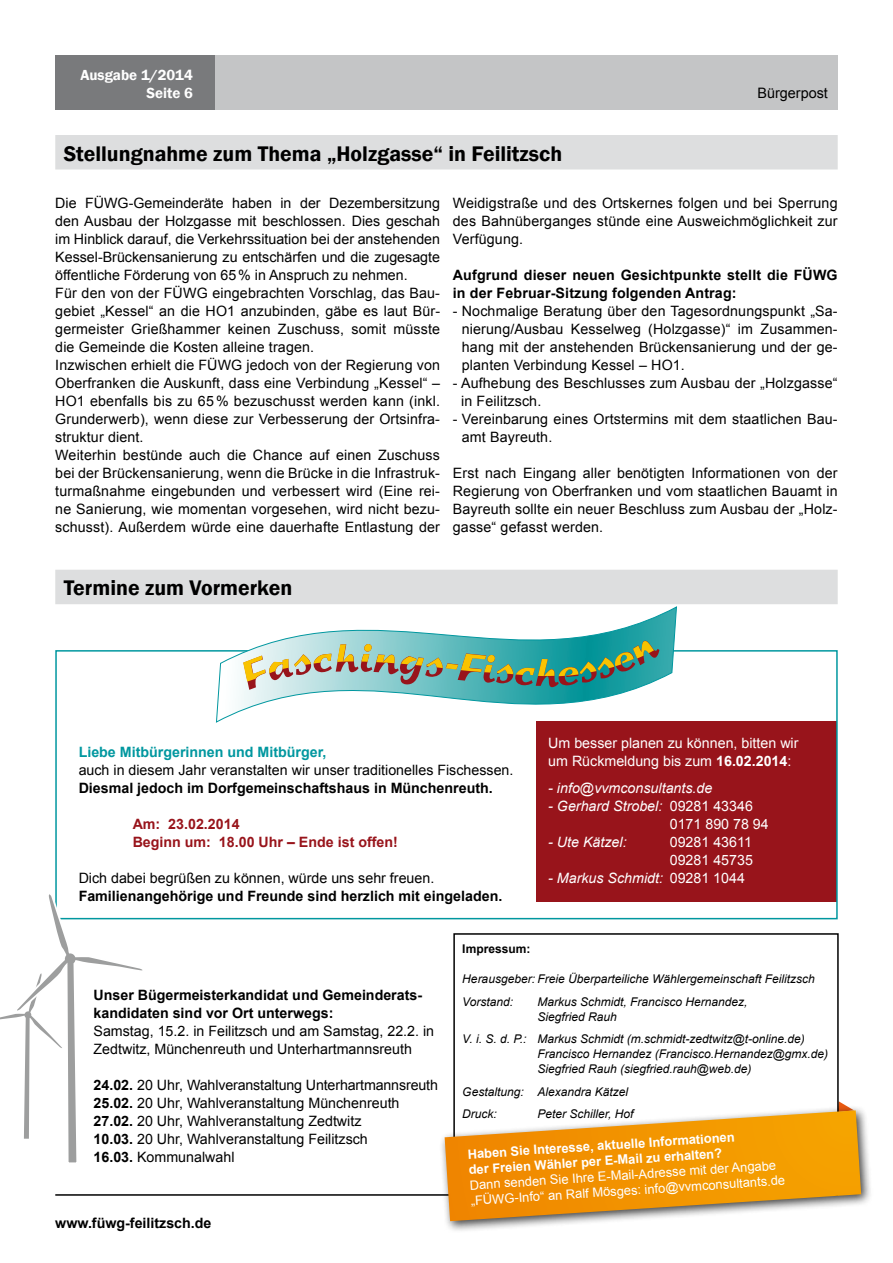
<style>
.page{position:relative;width:893px;height:1263px;background:#fff}
.page>*{position:absolute;margin:0;border:0;box-sizing:border-box;transform-origin:0 0}
.t1{font:600 21.75px "Franklin Gothic";color:#000}
.t2{font:600 15px/18px "Franklin Gothic";color:#fff;text-align:right}
.t3{font:14.4px "Arial";color:#000}
.t4{font:14.25px/18px "Arial";letter-spacing:.01em;color:#000}
.t5{font:700 14.25px/18px "Arial";color:#000}
.t6{font:14.25px/18px "Arial";color:#fff}
.t7{font:italic 14.25px "Arial";color:#fff}
.t8{font:700 14.25px/18px "Arial";color:#98141b}
.t9{font:700 14.25px "Arial";color:#00979f}
.t10{font:12.9px/15.5px "Arial";color:#fff}
.t11{font:700 12.9px/15.5px "Arial";color:#fff}
.t12{font:italic 12px/15px "Arial";color:#000}
.t13{font:700 12px "Arial";color:#000}
.s1{font-weight:700}
.s2{font-style:italic}
.s3{font-style:normal}
</style>
<div class="page">
<hr style="left:55px;top:1194px;width:783px;height:2px;background:#000">
<div style="left:55px;top:55px;width:160px;height:54px;background:#797a7c"></div>
<div style="left:215px;top:55px;width:623px;height:54px;background:#c4c5c6"></div>
<div style="left:537px;top:721px;width:300px;height:180px;background:#98141b"></div>
<div style="left:55px;top:650px;width:783px;height:269px;border:2px solid #00979f"></div>
<div style="left:453px;top:933px;width:386px;height:250px;border:2px solid #000"></div>
<div style="left:438px;top:1104px;width:441px;height:136px;background:#000;opacity:.75"></div>
<svg style="left:445px;top:1110px;width:416px;height:111px"></svg>
<div style="left:55px;top:570px;width:783px;height:34px;background:#dddedf"></div>
<div style="left:55px;top:135px;width:783px;height:34px;background:#dddedf"></div>
<svg style="left:216px;top:606px;width:461px;height:149px"></svg>
<svg style="left:243px;top:641px;width:416px;height:49px;background:#7dad9a"></svg>
<svg style="left:0;top:892px;width:146px;height:271px"></svg>
<p class="t2" style="left:80px;top:67px;width:114px">Ausgabe 1/2014<br>Seite 6</p>
<h1 class="t1" style="left:64px;top:140px;width:500px">Stellungnahme zum Thema „Holzgasse“ in Feilitzsch</h1>
<p class="t3" style="left:757px;top:83px;width:72px">Bürgerpost</p>
<p class="t4" style="left:55px;top:194px;width:386px">Die FÜWG-Gemeinderäte haben in der Dezembersitzung den Ausbau der Holzgasse mit beschlossen. Dies geschah im Hinblick darauf, die Verkehrssituation bei der anstehenden Kessel-Brückensanierung zu entschärfen und die zugesagte öffentliche Förderung von 65% in Anspruch zu nehmen.<br>Für den von der FÜWG eingebrachten Vorschlag, das Bau&shy;gebiet „Kessel“ an die HO1 anzubinden, gäbe es laut Bür&shy;germeister Grießhammer keinen Zuschuss, somit müsste die Gemeinde die Kosten alleine tragen.<br>Inzwischen erhielt die FÜWG jedoch von der Regierung von Oberfranken die Auskunft, dass eine Verbindung „Kessel“ – HO1 ebenfalls bis zu 65% bezuschusst werden kann (inkl.<br>Grunderwerb), wenn diese zur Verbesserung der Ortsinfra&shy;struktur dient.<br>Weiterhin bestünde auch die Chance auf einen Zuschuss bei der Brückensanierung, wenn die Brücke in die Infrastruk&shy;turmaßnahme eingebunden und verbessert wird (Eine rei&shy;ne Sanierung, wie momentan vorgesehen, wird nicht bezu&shy;schusst). Außerdem würde eine dauerhafte Entlastung der</p>
<p class="t4" style="left:453px;top:194px;width:386px;text-align:justify">Weidigstraße und des Ortskernes folgen und bei Sperrung des Bahnüberganges stünde eine Ausweichmöglichkeit zur Verfügung.</p>
<p class="t5" style="left:453px;top:266px;width:386px">Aufgrund dieser neuen Gesichtpunkte stellt die FÜWG in der Februar-Sitzung folgenden Antrag:</p>
<p class="t4" style="left:462px;top:302px;width:377px;text-align:justify;text-indent:-9px">- Nochmalige Beratung über den Tagesordnungspunkt „Sa&shy;nierung/Ausbau Kesselweg (Holzgasse)“ im Zusammen&shy;hang mit der anstehenden Brückensanierung und der ge&shy;planten Verbindung Kessel – HO1.</p>
<p class="t4" style="left:461px;top:374px;width:378px;text-indent:-8px">- Aufhebung des Beschlusses zum Ausbau der „Holzgasse“ in Feilitzsch.</p>
<p class="t4" style="left:462px;top:410px;width:377px;text-indent:-9px">- Vereinbarung eines Ortstermins mit dem staatlichen Bau&shy;amt Bayreuth.</p>
<p class="t4" style="left:453px;top:464px;width:386px;text-align:justify">Erst nach Eingang aller benötigten Informationen von der Regierung von Oberfranken und vom staatlichen Bauamt in Bayreuth sollte ein neuer Beschluss zum Ausbau der „Holz&shy;gasse“ gefasst werden.</p>
<h1 class="t1" style="left:64px;top:574px;width:230px">Termine zum Vormerken</h1>
<p class="t9" style="left:79px;top:742px;width:249px">Liebe Mitbürgerinnen und Mitbürger,</p>
<p class="t4" style="left:79px;top:761px;width:436px">auch in diesem Jahr veranstalten wir unser traditionelles Fischessen.</p>
<p class="t5" style="left:79px;top:779px;width:416px">Diesmal jedoch im Dorfgemeinschaftshaus in Münchenreuth.</p>
<p class="t8" style="left:133px;top:815px;width:267px">Am: 23.02.2014<br>Beginn um: 18.00 Uhr – Ende ist offen!</p>
<p class="t4" style="left:79px;top:869px;width:357px">Dich dabei begrüßen zu können, würde uns sehr freuen.</p>
<p class="t5" style="left:79px;top:887px;width:425px">Familienangehörige und Freunde sind herzlich mit eingeladen.</p>
<p class="t6" style="left:548px;top:734px;width:252px">Um besser planen zu können, bitten wir um Rückmeldung bis zum <span class="s1">16.02.2014</span>:</p>
<p class="t7" style="left:548px;top:779px;width:166px">- info@vvmconsultants.de</p>
<p class="t6" style="left:670px;top:797px;width:101px;text-indent:-121px"><span class="s2">- Gerhard Strobel:</span> 09281 43346<br>0171 890 78 94</p>
<p class="t7" style="left:548px;top:833px;width:80px">- Ute Kätzel:</p>
<p class="t6" style="left:670px;top:833px;width:85px">09281 43611<br>09281 45735</p>
<p class="t7" style="left:548px;top:869px;width:198px">- Markus Schmidt: <span class="s3">09281 1044</span></p>
<p class="t5" style="left:94px;top:986px;width:330px">Unser Bügermeisterkandidat und Gemeinderats&shy;kandidaten sind vor Ort unterwegs:</p>
<p class="t4" style="left:94px;top:1022px;width:342px">Samstag, 15.2. in Feilitzsch und am Samstag, 22.2. in<br>Zedtwitz, Münchenreuth und Unterhartmannsreuth</p>
<p class="t4" style="left:94px;top:1076px;width:346px"><span class="s1">24.02.</span> 20 Uhr, Wahlveranstaltung Unterhartmannsreuth <span class="s1">25.02.</span> 20 Uhr, Wahlveranstaltung Münchenreuth <span class="s1">27.02.</span> 20 Uhr, Wahlveranstaltung Zedtwitz<br><span class="s1">10.03.</span> 20 Uhr, Wahlveranstaltung Feilitzsch<br><span class="s1">16.03.</span> Kommunalwahl</p>
<p class="t5" style="left:55px;top:1214px;width:158px">www.füwg-feilitzsch.de</p>
<p class="t13" style="left:462px;top:940px;width:70px">Impressum:</p>
<p class="t12" style="left:462px;top:968px;width:354px;line-height:22.5px">Herausgeber: Freie Überparteiliche Wählergemeinschaft Feilitzsch<br>Vorstand:</p>
<p class="t12" style="left:537px;top:994px;width:212px">Markus Schmidt, Francisco Hernandez,<br>Siegfried Rauh</p>
<p class="t12" style="left:537px;top:1031px;width:292px;text-indent:-75px">V. i. S. d. P.: Markus Schmidt (m.schmidt-zedtwitz@t-online.de)<br>Francisco Hernandez (Francisco.Hernandez@gmx.de)<br>Siegfried Rauh (siegfried.rauh@web.de)</p>
<p class="t12" style="left:462px;top:1080px;width:167px;line-height:22.5px">Gestaltung: Alexandra Kätzel<br>Druck:</p>
<p class="t12" style="left:537px;top:1106px;width:98px">Peter Schiller, Hof</p>
<p class="t11" style="left:467px;top:1147px;width:269px;rotate:-4deg">Haben Sie Interesse, aktuelle Informationen der Freien Wähler per E-Mail zu erhalten?</p>
<p class="t10" style="left:469px;top:1178px;width:316px;rotate:-4deg">Dann senden Sie Ihre E-Mail-Adresse mit der Angabe „FÜWG-Info“ an Ralf Mösges: info@vvmconsultants.de</p>
</div>
